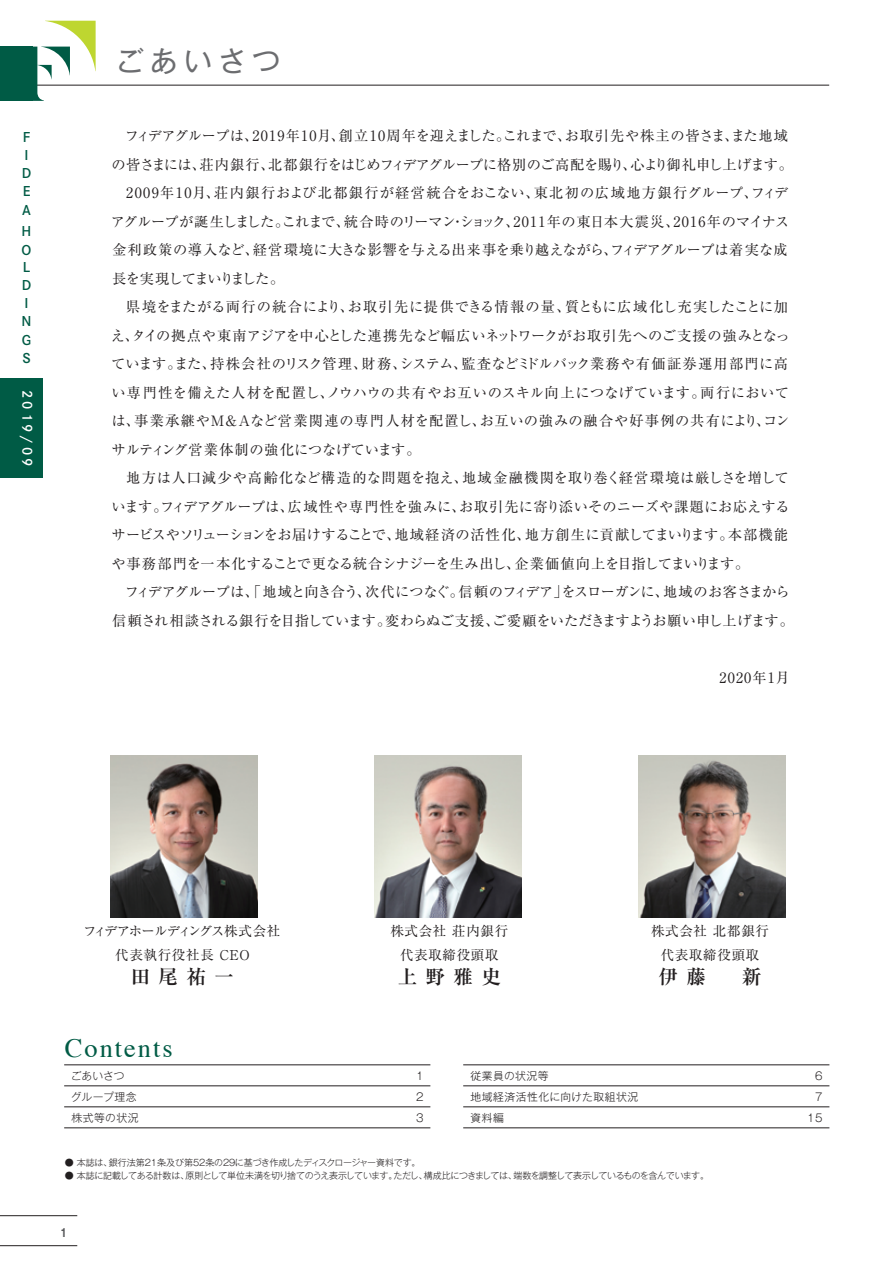
<style>
.page{position:relative;width:893px;height:1263px;background:#fff}
.page>*{position:absolute;margin:0;border:0;box-sizing:border-box;transform-origin:0 0}
.t1{font:28.5px "Gothic MB101 Pro";letter-spacing:.2em;color:#6c6d70}
.t2{font:26.4px "Times";letter-spacing:.075em;color:#005b45}
.t3{font:700 19.5px "Ryumin Pro";color:#231f20}
.t4{font:600 15px/18px "Corporate S";color:#005b45}
.t5{font:600 15px "Corporate S";letter-spacing:.2em;color:#fff}
.t6{font:14.25px "Ryumin Pro";letter-spacing:.005em;color:#231f20}
.t7{font:14.25px "Ryumin Pro";letter-spacing:.045em;color:#231f20}
.t8{font:14.25px "Ryumin Pro";letter-spacing:-.015em;color:#231f20}
.t9{font:14.25px "Ryumin Pro";letter-spacing:.035em;color:#231f20}
.t10{font:14.25px "Ryumin Pro";letter-spacing:-.04em;color:#231f20}
.t11{font:14.25px "Ryumin Pro";letter-spacing:-.05em;color:#231f20}
.t12{font:14.25px "Ryumin Pro";letter-spacing:-.03em;color:#231f20}
.t13{font:14.25px "Ryumin Pro";letter-spacing:-.035em;color:#231f20}
.t14{font:14.25px "Ryumin Pro";letter-spacing:.095em;color:#231f20}
.t15{font:14.25px "Ryumin Pro";letter-spacing:.03em;color:#231f20}
.t16{font:14.25px "Ryumin Pro";letter-spacing:.06em;color:#231f20}
.t17{font:14.25px "Ryumin Pro";letter-spacing:.025em;color:#231f20}
.t18{font:14.25px "Ryumin Pro";letter-spacing:-.02em;color:#231f20}
.t19{font:14.25px "Ryumin Pro";letter-spacing:-.08em;color:#231f20}
.t20{font:14.25px "Ryumin Pro";letter-spacing:.08em;color:#231f20}
.t21{font:13.5px/24px "Ryumin Pro";letter-spacing:.05em;color:#231f20;text-align:center}
.t22{font:13.5px/24px "Ryumin Pro";letter-spacing:-.035em;color:#231f20;text-align:center}
.t23{font:700 11.25px "Gothic MB101 Pro De";color:#57585a;scale:.9 1}
.t24{font:300 10.8px/21px "Gothic MB101 Pr 5";letter-spacing:.05em;color:#231f20;text-align:justify}
.t25{font:300 10.8px/21px "Gothic MB101 Pr 5";letter-spacing:.03em;color:#231f20}
.t26{font:300 9px "Gothic MB101 Pr 5";letter-spacing:-.045em;color:#231f20}
.t27{font:300 9px "Gothic MB101 Pr 5";letter-spacing:-.015em;color:#231f20}
</style>
<div class="page">
<hr style="left:0;top:85px;width:829px;height:1px;background:#231f20">
<img style="left:110px;top:755px;width:148px;height:162px">
<img style="left:638px;top:755px;width:148px;height:162px">
<img style="left:374px;top:755px;width:148px;height:162px">
<hr style="left:64px;top:1064px;width:366px;height:1px;background:#231f20">
<hr style="left:64px;top:1085px;width:366px;height:1px;background:#231f20">
<hr style="left:64px;top:1106px;width:366px;height:1px;background:#231f20">
<hr style="left:64px;top:1127px;width:366px;height:1px;background:#231f20">
<hr style="left:463px;top:1064px;width:366px;height:1px;background:#231f20">
<hr style="left:463px;top:1085px;width:366px;height:1px;background:#231f20">
<hr style="left:463px;top:1106px;width:366px;height:1px;background:#231f20">
<hr style="left:463px;top:1127px;width:366px;height:1px;background:#231f20">
<div style="left:0;top:47px;width:33px;height:54px;background:#005b45"></div>
<svg style="left:11px;top:21px;width:85px;height:80px"></svg>
<div style="left:0;top:379px;width:43px;height:99px;background:#005b45"></div>
<hr style="left:0;top:1215px;width:77px;height:1px;background:#231f20">
<hr style="left:0;top:1245px;width:77px;height:1px;background:#231f20">
<p class="t4" style="left:22px;top:128px;width:11px">F<br>I<br>D<br>E<br>A</p>
<p class="t4" style="left:22px;top:222px;width:11px">H<br>O<br>L<br>D<br>I<br>N<br>G<br>S</p>
<p class="t5" style="left:38px;top:390px;width:78px;rotate:90deg">2019/09</p>
<h1 class="t1" style="left:115px;top:37px;width:167px">ごあいさつ</h1>
<p class="t9" style="left:125px;top:125px;width:665px">フィデアグループは、2019年10月、創立10周年を迎えました。これまで、お取引先や株主の皆さま、また地域</p>
<p class="t10" style="left:111px;top:153px;width:683px">の皆さまには、荘内銀行、北都銀行をはじめフィデアグループに格別のご高配を賜り、心より御礼申し上げます。</p>
<p class="t14" style="left:126px;top:182px;width:664px">2009年10月、荘内銀行および北都銀行が経営統合をおこない、東北初の広域地方銀行グループ、フィデ</p>
<p class="t8" style="left:111px;top:210px;width:680px">アグループが誕生しました。これまで、統合時のリーマン・ショック、2011年の東日本大震災、2016年のマイナス</p>
<p class="t6" style="left:112px;top:239px;width:677px">金利政策の導入など、経営環境に大きな影響を与える出来事を乗り越えながら、フィデアグループは着実な成</p>
<p class="t19" style="left:112px;top:267px;width:174px">長を実現してまいりました。</p>
<p class="t7" style="left:126px;top:296px;width:663px">県境をまたがる両行の統合により、お取引先に提供できる情報の量、質ともに広域化し充実したことに加</p>
<p class="t15" style="left:111px;top:324px;width:681px">え、タイの拠点や東南アジアを中心とした連携先など幅広いネットワークがお取引先へのご支援の強みとなっ</p>
<p class="t6" style="left:111px;top:353px;width:678px">ています。また、持株会社のリスク管理、財務、システム、監査などミドルバック業務や有価証券運用部門に高</p>
<p class="t17" style="left:111px;top:381px;width:679px">い専門性を備えた人材を配置し、ノウハウの共有やお互いのスキル向上につなげています。両行において</p>
<p class="t16" style="left:111px;top:410px;width:680px">は、事業承継やM&amp;Aなど営業関連の専門人材を配置し、お互いの強みの融合や好事例の共有により、コン</p>
<p class="t6" style="left:112px;top:438px;width:311px">サルティング営業体制の強化につなげています。</p>
<p class="t7" style="left:126px;top:467px;width:664px">地方は人口減少や高齢化など構造的な問題を抱え、地域金融機関を取り巻く経営環境は厳しさを増して</p>
<p class="t6" style="left:111px;top:495px;width:680px">います。フィデアグループは、広域性や専門性を強みに、お取引先に寄り添いそのニーズや課題にお応えする</p>
<p class="t12" style="left:112px;top:524px;width:678px">サービスやソリューションをお届けすることで、地域経済の活性化、地方創生に貢献してまいります。本部機能</p>
<p class="t18" style="left:112px;top:552px;width:639px">や事務部門を一本化することで更なる統合シナジーを生み出し、企業価値向上を目指してまいります。</p>
<p class="t11" style="left:125px;top:581px;width:666px">フィデアグループは、「地域と向き合う、次代につなぐ。信頼のフィデア」をスローガンに、地域のお客さまから</p>
<p class="t13" style="left:112px;top:609px;width:683px">信頼され相談される銀行を目指しています。変わらぬご支援、ご愛顧をいただきますようお願い申し上げます。</p>
<p class="t20" style="left:719px;top:666px;width:72px">2020年1月</p>
<p class="t22" style="left:83px;top:918px;width:199px">フィデアホールディングス株式会社代表執行役社長 CEO</p>
<h3 class="t3" style="left:131px;top:961px;width:104px">田 尾 祐 一</h3>
<h2 class="t2" style="left:65px;top:1023px;width:109px">Contents</h2>
<p class="t21" style="left:390px;top:918px;width:119px">株式会社 荘内銀行代表取締役頭取</p>
<h3 class="t3" style="left:398px;top:961px;width:105px">上 野 雅 史</h3>
<p class="t21" style="left:651px;top:918px;width:119px">株式会社 北都銀行代表取締役頭取</p>
<h3 class="t3" style="left:658px;top:961px;width:105px">伊 藤 　 新</h3>
<p class="t25" style="left:71px;top:1064px;width:69px">ごあいさつ<br>グループ理念株式等の状況</p>
<p class="t24" style="left:416px;top:1064px;width:9px">1<br>2<br>3</p>
<p class="t24" style="left:470px;top:1064px;width:169px;text-align:left">従業員の状況等<br>地域経済活性化に向けた取組状況資料編</p>
<p class="t24" style="left:807px;top:1064px;width:17px;text-align:right">6<br>7<br>15</p>
<p class="t27" style="left:65px;top:1155px;width:357px">● 本誌は、銀行法第21条及び第52条の29に基づき作成したディスクロージャー資料です。</p>
<p class="t26" style="left:65px;top:1168px;width:646px">● 本誌に記載してある計数は、原則として単位未満を切り捨てのうえ表示しています。ただし、構成比につきましては、端数を調整して表示しているものを含んでいます。</p>
<p class="t23" style="left:60px;top:1223px;width:10px">1</p>
</div>
